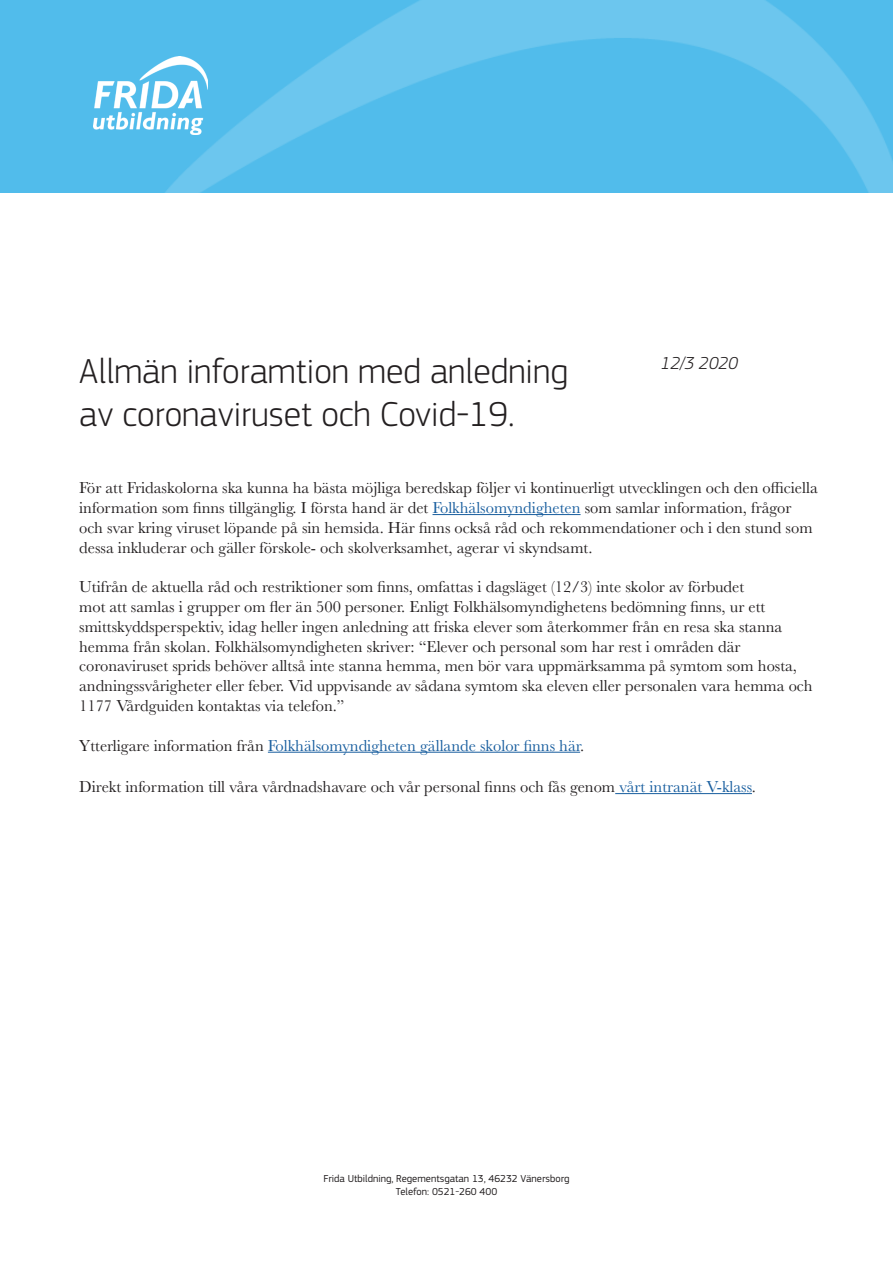
<style>
.page{position:relative;width:893px;height:1263px;background:#fff}
.page>*{position:absolute;margin:0;border:0;box-sizing:border-box;transform-origin:0 0}
.t1{font:300 36px "PF Square Sans Pro";color:#231f20}
.t2{font:italic 300 18px "PF Square Sans Pro";color:#231f20}
.t3{font:16.5px/19.8px "Baskerville";color:#231f20}
.t4{font:16.5px "Baskerville";color:#175d9e}
.t5{font:10.5px/12.6px "PF Square Sans Pro";color:#231f20;text-align:center}
.s1{color:#175d9e}
.s2{color:#231f20}
</style>
<div class="page">
<div style="left:0;top:0;width:893px;height:193px;background:#51bceb"></div>
<img style="left:94px;top:65px;width:63px;height:65px">
<hr style="left:432px;top:514px;width:149px;height:1px;background:#175d9e">
<hr style="left:268px;top:752px;width:312px;height:1px;background:#175d9e">
<hr style="left:615px;top:793px;width:137px;height:1px;background:#175d9e">
<img style="left:157px;top:0;width:736px;height:193px">
<p class="t1" style="left:79px;top:350px;width:490px">Allmän inforamtion med anledning</p>
<p class="t1" style="left:79px;top:393px;width:437px">av coronaviruset och Covid-19.</p>
<p class="t2" style="left:661px;top:353px;width:79px">12/3 2020</p>
<p class="t3" style="left:79px;top:478px;width:740px">För att Fridaskolorna ska kunna ha bästa möjliga beredskap följer vi kontinuerligt utvecklingen och den officiella information som finns tillgänglig. I första hand är det <span class="s1">Folkhälsomyndigheten</span> som samlar information, frågor och svar kring viruset löpande på sin hemsida. Här finns också råd och rekommendationer och i den stund som dessa inkluderar och gäller förskole- och skolverksamhet, agerar vi skyndsamt.</p>
<p class="t3" style="left:79px;top:577px;width:735px">Utifrån de aktuella råd och restriktioner som finns, omfattas i dagsläget (12/3) inte skolor av förbudet<br>mot att samlas i grupper om fler än 500 personer. Enligt Folkhälsomyndighetens bedömning finns, ur ett smittskyddsperspektiv, idag heller ingen anledning att friska elever som återkommer från en resa ska stanna hemma från skolan. Folkhälsomyndigheten skriver: “Elever och personal som har rest i områden där coronaviruset sprids behöver alltså inte stanna hemma, men bör vara uppmärksamma på symtom som hosta, andningssvårigheter eller feber. Vid uppvisande av sådana symtom ska eleven eller personalen vara hemma och 1177 Vårdguiden kontaktas via telefon.”</p>
<p class="t4" style="left:79px;top:735px;width:507px"><span class="s2">Ytterligare information från</span> Folkhälsomyndigheten gällande skolor finns här<span class="s2">.</span></p>
<p class="t3" style="left:79px;top:777px;width:678px">Direkt information till våra vårdnadshavare och vår personal finns och fås genom <span class="s1">vårt intranät V-klass</span>.</p>
<p class="t5" style="left:323px;top:1173px;width:247px">Frida Utbildning, Regementsgatan 13, 46232 Vänersborg<br>Telefon: 0521-260 400</p>
</div>
